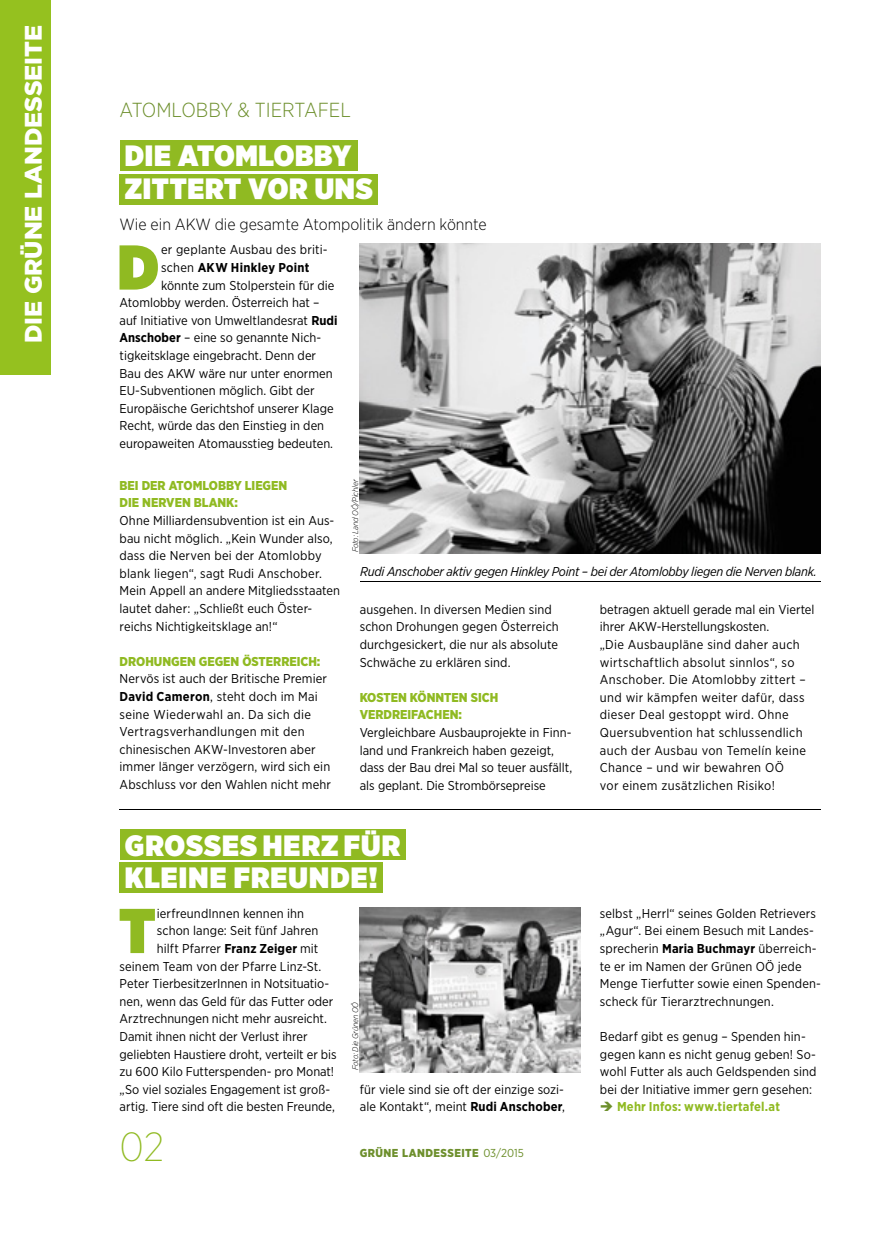
<style>
.page{position:relative;width:895px;height:1234px;background:#fff}
.page>*{position:absolute;margin:0;border:0;box-sizing:border-box;transform-origin:0 0}
.t1{font:900 63.15px "Gotham Narrow";color:#90ba22}
.t2{font:200 40.65px "Gotham Narrow";color:#90ba22}
.t3{font:900 29.4px "Gotham Narrow";letter-spacing:.025em;color:#fff}
.t4{font:900 24px "Gotham";color:#fff}
.t5{font:300 20.25px "Gotham Narrow";color:#6d8f2c}
.t6{font:300 16.2px "Gotham Narrow";color:#000}
.t7{font:12.9px/17.5px "Gotham Narrow";letter-spacing:.005em;color:#000}
.t8{font:12.9px/17.5px "Gotham Narrow";letter-spacing:.025em;color:#000}
.t9{font:900 12.9px/17.5px "Gotham Narrow";color:#90ba22}
.t10{font:italic 12.9px "Gotham Narrow";letter-spacing:-.02em;color:#000}
.t11{font:700 12.9px "Gotham Narrow";letter-spacing:.015em;color:#90ba22}
.t12{font:700 12.9px "Gotham Narrow";letter-spacing:.02em;color:#000}
.t13{font:900 11.55px "Gotham Narrow";letter-spacing:.04em;color:#6d8f2c}
.t14{font:italic 300 8.1px "Gotham Narrow";letter-spacing:-.02em;color:#000}
.s1{font-weight:400}
.s2{font-weight:700}
.s3{color:#6d8f2c}
</style>
<div class="page">
<div style="left:0;top:0;width:50px;height:375px;background:#95c11f"></div>
<div style="left:120px;top:862px;width:262px;height:31px;background:#90ba22"></div>
<div style="left:120px;top:829px;width:285px;height:31px;background:#90ba22"></div>
<hr style="left:119px;top:809px;width:701px;height:1px;background:#000">
<div style="left:120px;top:174px;width:258px;height:31px;background:#90ba22"></div>
<div style="left:120px;top:140px;width:237px;height:31px;background:#90ba22"></div>
<img style="left:359px;top:244px;width:461px;height:309px">
<hr style="left:360px;top:582px;width:460px;height:1px;background:#000">
<img style="left:359px;top:908px;width:221px;height:164px">
<h3 class="t4" style="left:20px;top:343px;width:320px;rotate:-90deg">DIe Grüne lanDeSSeIte</h3>
<h3 class="t5" style="left:120px;top:98px;width:233px">ATOMLOBBY &amp; TIERTAFEL</h3>
<h3 class="t3" style="left:125px;top:136px;width:228px">DIE ATOMLOBBY</h3>
<h3 class="t3" style="left:125px;top:169px;width:249px">ZITTERT VOR UNS</h3>
<p class="t6" style="left:120px;top:214px;width:368px">Wie ein AKW die gesamte Atompolitik ändern könnte</p>
<h1 class="t1" style="left:117px;top:225px;width:43px">D</h1>
<p class="t7" style="left:161px;top:241px;width:168px">er geplante Ausbau des briti-</p>
<p class="t12" style="left:161px;top:259px;width:150px"><span class="s1">schen</span> AKW Hinkley Point</p>
<p class="t7" style="left:161px;top:276px;width:175px">könnte zum Stolperstein für die</p>
<p class="t7" style="left:119px;top:294px;width:201px">Atomlobby werden. Österreich hat –</p>
<p class="t7" style="left:119px;top:311px;width:219px">auf Initiative von Umweltlandesrat <span class="s2">Rudi</span></p>
<p class="t7" style="left:119px;top:329px;width:203px"><span class="s2">Anschober</span> – eine so genannte Nich-</p>
<p class="t7" style="left:119px;top:346px;width:198px">tigkeitsklage eingebracht. Denn der</p>
<p class="t7" style="left:119px;top:364px;width:214px">Bau des AKW wäre nur unter enormen</p>
<p class="t7" style="left:119px;top:382px;width:197px">EU-Subventionen möglich. Gibt der</p>
<p class="t7" style="left:119px;top:399px;width:215px">Europäische Gerichtshof unserer Klage</p>
<p class="t7" style="left:119px;top:417px;width:206px">Recht, würde das den Einstieg in den</p>
<p class="t7" style="left:119px;top:434px;width:215px">europaweiten Atomausstieg bedeuten.</p>
<p class="t9" style="left:119px;top:476px;width:169px">BEI DER ATOMLOBBY LIEGEN<br>DIE NERVEN BLANK:</p>
<p class="t7" style="left:119px;top:511px;width:222px">Ohne Milliardensubvention ist ein Aus&shy;bau nicht möglich. „Kein Wunder also, dass die Nerven bei der Atomlobby blank liegen“, sagt Rudi Anschober.<br>Mein Appell an andere Mitgliedsstaaten lautet daher: „Schließt euch Öster&shy;reichs Nichtigkeitsklage an!“</p>
<p class="t9" style="left:119px;top:652px;width:202px">DROHUNGEN GEGEN ÖSTERREICH:</p>
<p class="t7" style="left:119px;top:670px;width:213px">Nervös ist auch der Britische Premier <span class="s2">David Cameron</span>, steht doch im Mai seine Wiederwahl an. Da sich die Vertragsverhandlungen mit den chinesischen AKW-Investoren aber immer länger verzögern, wird sich ein Abschluss vor den Wahlen nicht mehr</p>
<p class="t14" style="left:350px;top:552px;width:75px;rotate:-90deg">Foto: Land OÖ/Pichler</p>
<p class="t10" style="left:360px;top:564px;width:458px">Rudi Anschober aktiv gegen Hinkley Point – bei der Atomlobby liegen die Nerven blank.</p>
<p class="t7" style="left:359px;top:600px;width:200px">ausgehen. In diversen Medien sind schon Drohungen gegen Österreich durchgesickert, die nur als absolute Schwäche zu erklären sind.</p>
<p class="t9" style="left:359px;top:688px;width:140px">KOSTEN KÖNNTEN SICH<br>VERDREIFACHEN:</p>
<p class="t7" style="left:359px;top:724px;width:214px">Vergleichbare Ausbauprojekte in Finn&shy;land und Frankreich haben gezeigt, dass der Bau drei Mal so teuer ausfällt, als geplant. Die Strombörsepreise</p>
<p class="t8" style="left:599px;top:600px;width:216px">betragen aktuell gerade mal ein Viertel ihrer AKW-Herstellungskosten.<br>„Die Ausbaupläne sind daher auch wirtschaftlich absolut sinnlos“, so Anschober. Die Atomlobby zittert – und wir kämpfen weiter dafür, dass dieser Deal gestoppt wird. Ohne Quersubvention hat schlussendlich auch der Ausbau von Temelín keine Chance – und wir bewahren OÖ<br>vor einem zusätzlichen Risiko!</p>
<h3 class="t3" style="left:125px;top:826px;width:277px">GROSSES HERZ FÜR</h3>
<h3 class="t3" style="left:125px;top:858px;width:254px">KLEINE FREUNDE!</h3>
<h1 class="t1" style="left:119px;top:888px;width:38px">T</h1>
<p class="t7" style="left:157px;top:904px;width:148px">ierfreundInnen kennen ihn</p>
<p class="t7" style="left:157px;top:922px;width:163px">schon lange: Seit fünf Jahren</p>
<p class="t7" style="left:157px;top:939px;width:163px">hilft Pfarrer <span class="s2">Franz Zeiger</span> mit</p>
<p class="t7" style="left:120px;top:957px;width:203px">seinem Team von der Pfarre Linz-St.</p>
<p class="t7" style="left:120px;top:975px;width:211px">Peter TierbesitzerInnen in Notsituatio-</p>
<p class="t7" style="left:120px;top:992px;width:215px">nen, wenn das Geld für das Futter oder</p>
<p class="t7" style="left:120px;top:1010px;width:209px">Arztrechnungen nicht mehr ausreicht.</p>
<p class="t7" style="left:120px;top:1027px;width:189px">Damit ihnen nicht der Verlust ihrer</p>
<p class="t7" style="left:120px;top:1045px;width:218px">geliebten Haustiere droht, verteilt er bis</p>
<p class="t7" style="left:120px;top:1063px;width:216px">zu 600 Kilo Futterspenden- pro Monat!</p>
<p class="t7" style="left:120px;top:1080px;width:212px">„So viel soziales Engagement ist groß-</p>
<p class="t7" style="left:120px;top:1098px;width:217px">artig. Tiere sind oft die besten Freunde,</p>
<h2 class="t2" style="left:120px;top:1122px;width:46px">02</h2>
<p class="t14" style="left:350px;top:1070px;width:70px;rotate:-90deg">Foto: Die Grünen OÖ</p>
<p class="t7" style="left:359px;top:1080px;width:206px">für viele sind sie oft der einzige sozi&shy;ale Kontakt“, meint <span class="s2">Rudi Anschober</span>,</p>
<p class="t13" style="left:359px;top:1145px;width:165px">GRÜNE LANDESSEITE <span class="s1">03/2015</span></p>
<p class="t7" style="left:599px;top:904px;width:222px">selbst „Herrl“ seines Golden Retrievers „Agur“. Bei einem Besuch mit Landes&shy;sprecherin <span class="s2">Maria Buchmayr</span> überreich&shy;te er im Namen der Grünen OÖ jede Menge Tierfutter sowie einen Spenden&shy;scheck für Tierarztrechnungen.</p>
<p class="t7" style="left:599px;top:1027px;width:218px">Bedarf gibt es genug – Spenden hin&shy;gegen kann es nicht genug geben! So&shy;wohl Futter als auch Geldspenden sind bei der Initiative immer gern gesehen:</p>
<p class="t11" style="left:599px;top:1099px;width:181px"><span class="s3">➔</span> Mehr Infos: www.tiertafel.at</p>
</div>
